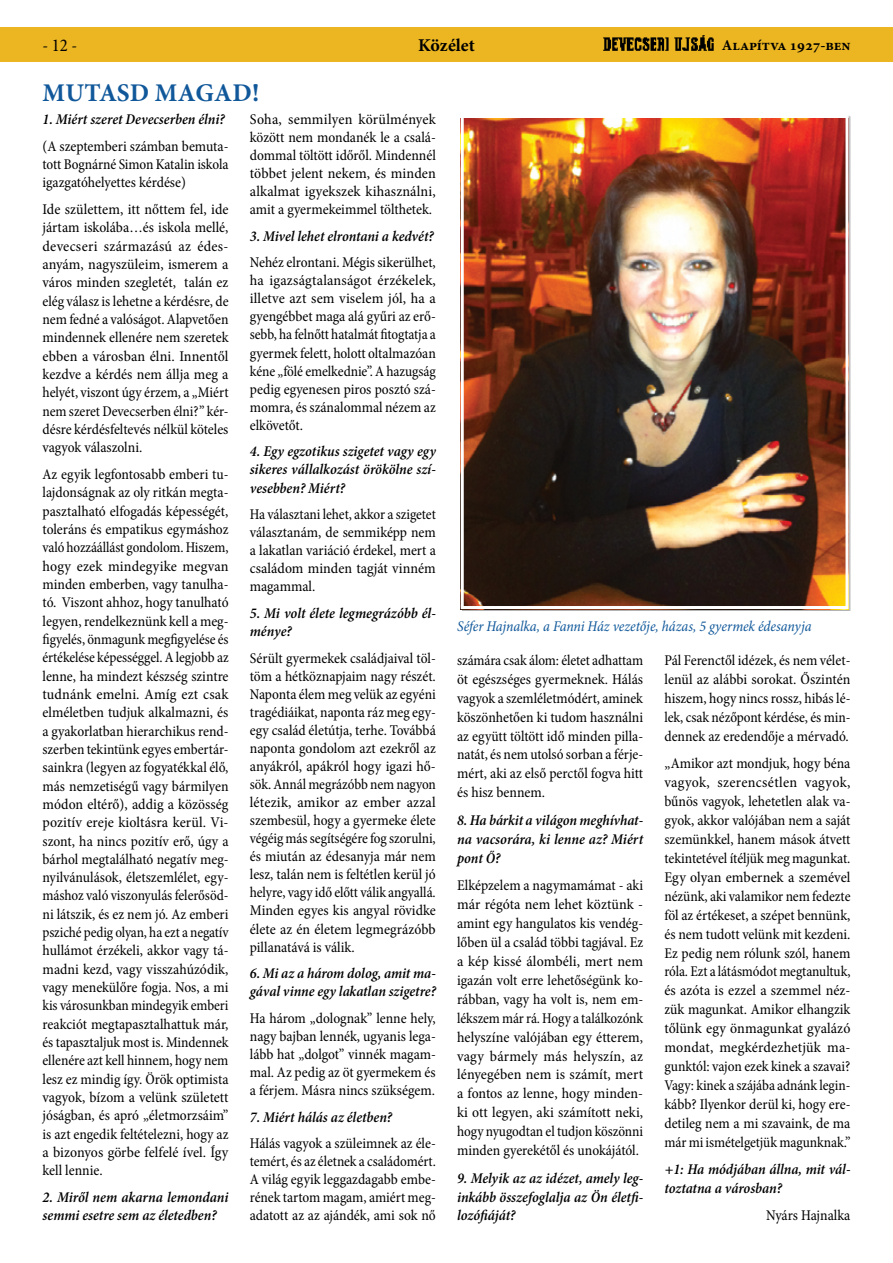
<style>
.page{position:relative;width:893px;height:1263px;background:#fff}
.page>*{position:absolute;margin:0;border:0;box-sizing:border-box;transform-origin:0 0}
.t1{font:700 25.5px "Minion Pro";letter-spacing:.005em;color:#10589a}
.t2{font:700 18px "Minion Pro";color:#000}
.t3{font:condensed 18px "Minion Pro";color:#000}
.t4{font:condensed 15px/18.3px "Minion Pro";color:#000;text-align:justify}
.t5{font:italic 600 condensed 15px/18.9px "Minion Pro";letter-spacing:-.005em;color:#000}
.t6{font:italic condensed 15px "Minion Pro";letter-spacing:-.005em;color:#10589a}
.t7{font:700 15px "Minion Pro";letter-spacing:-.01em;color:#000}
</style>
<div class="page">
<div style="left:0;top:28px;width:893px;height:34px;background:#ecb622"></div>
<img style="left:604px;top:35px;width:110px;height:16px">
<img style="left:465px;top:119px;width:379px;height:486px">
<div style="left:461px;top:115px;width:387px;height:494px;border:3px solid #fff"></div>
<p class="t3" style="left:43px;top:33px;width:36px">- 12 -</p>
<p class="t2" style="left:418px;top:33px;width:58px">Közélet</p>
<p class="t7" style="left:722px;top:34px;width:130px">Alapítva 1927-ben</p>
<h1 class="t1" style="left:43px;top:75px;width:218px">MUTASD MAGAD!</h1>
<p class="t5" style="left:43px;top:109px;width:184px">1. Miért szeret Devecserben élni?</p>
<p class="t4" style="left:43px;top:137px;width:188px">(A szeptemberi számban bemuta&shy;tott Bognárné Simon Katalin iskola igazgatóhelyettes kérdése)</p>
<p class="t4" style="left:43px;top:200px;width:188px">Ide születtem, itt nőttem fel, ide jártam iskolába…és iskola mellé, devecseri származású az édes&shy;anyám, nagyszüleim, ismerem a város minden szegletét, talán ez elég válasz is lehetne a kérdésre, de nem fedné a valóságot. Alapvetően mindennek ellenére nem szeretek ebben a városban élni. Innentől kezdve a kérdés nem állja meg a helyét, viszont úgy érzem, a „Miért nem szeret Devecserben élni?” kér&shy;désre kérdésfeltevés nélkül köteles vagyok válaszolni.</p>
<p class="t4" style="left:43px;top:465px;width:188px">Az egyik legfontosabb emberi tu&shy;lajdonságnak az oly ritkán megta&shy;pasztalható elfogadás képességét, toleráns és empatikus egymáshoz való hozzáállást gondolom. Hiszem, hogy ezek mindegyike megvan minden emberben, vagy tanulha&shy;tó. Viszont ahhoz, hogy tanulható legyen, rendelkeznünk kell a meg&shy;figyelés, önmagunk megfigyelése és értékelése képességgel. A legjobb az lenne, ha mindezt készség szintre tudnánk emelni. Amíg ezt csak elméletben tudjuk alkalmazni, és a gyakorlatban hierarchikus rend&shy;szerben tekintünk egyes embertár&shy;sainkra (legyen az fogyatékkal élő, más nemzetiségű vagy bármilyen módon eltérő), addig a közösség pozitív ereje kioltásra kerül. Vi&shy;szont, ha nincs pozitív erő, úgy a bárhol megtalálható negatív meg&shy;nyilvánulások, életszemlélet, egy&shy;máshoz való viszonyulás felerősöd&shy;ni látszik, és ez nem jó. Az emberi psziché pedig olyan, ha ezt a negatív hullámot érzékeli, akkor vagy tá&shy;madni kezd, vagy visszahúzódik, vagy menekülőre fogja. Nos, a mi kis városunkban mindegyik emberi reakciót megtapasztalhattuk már, és tapasztaljuk most is. Mindennek ellenére azt kell hinnem, hogy nem lesz ez mindig így. Örök optimista vagyok, bízom a velünk született jóságban, és apró „életmorzsáim” is azt engedik feltételezni, hogy az a bizonyos görbe felfelé ível. Így kell lennie.</p>
<p class="t5" style="left:43px;top:1188px;width:188px;line-height:18.3px">2. Miről nem akarna lemondani semmi esetre sem az életedben?</p>
<p class="t4" style="left:250px;top:110px;width:188px">Soha, semmilyen körülmények között nem mondanék le a csalá&shy;dommal töltött időről. Mindennél többet jelent nekem, és minden alkalmat igyekszek kihasználni, amit a gyermekeimmel tölthetek.</p>
<p class="t5" style="left:250px;top:226px;width:185px">3. Mivel lehet elrontani a kedvét?</p>
<p class="t4" style="left:250px;top:254px;width:188px">Nehéz elrontani. Mégis sikerülhet, ha igazságtalanságot érzékelek, illetve azt sem viselem jól, ha a gyengébbet maga alá gyűri az erő&shy;sebb, ha felnőtt hatalmát fitogtatja a gyermek felett, holott oltalmazóan kéne „fölé emelkednie”. A hazugság pedig egyenesen piros posztó szá&shy;momra, és szánalommal nézem az elkövetőt.</p>
<p class="t5" style="left:250px;top:442px;width:188px;line-height:18px;text-align:justify">4. Egy egzotikus szigetet vagy egy sikeres vállalkozást örökölne szí&shy;vesebben? Miért?</p>
<p class="t4" style="left:250px;top:505px;width:188px">Ha választani lehet, akkor a szigetet választanám, de semmiképp nem a lakatlan variáció érdekel, mert a családom minden tagját vinném magammal.</p>
<p class="t5" style="left:250px;top:604px;width:188px;line-height:18px">5. Mi volt élete legmegrázóbb él&shy;ménye?</p>
<p class="t4" style="left:250px;top:649px;width:188px">Sérült gyermekek családjaival töl&shy;töm a hétköznapjaim nagy részét.<br>Naponta élem meg velük az egyéni tragédiáikat, naponta ráz meg egy&shy;egy család életútja, terhe. Továbbá naponta gondolom azt ezekről az anyákról, apákról hogy igazi hő&shy;sök. Annál megrázóbb nem nagyon létezik, amikor az ember azzal szembesül, hogy a gyermeke élete végéig más segítségére fog szorulni, és miután az édesanyja már nem lesz, talán nem is feltétlen kerül jó helyre, vagy idő előtt válik angyallá.<br>Minden egyes kis angyal rövidke élete az én életem legmegrázóbb pillanatává is válik.</p>
<p class="t5" style="left:250px;top:964px;width:188px;line-height:18px">6. Mi az a három dolog, amit ma&shy;gával vinne egy lakatlan szigetre?</p>
<p class="t4" style="left:250px;top:1009px;width:188px">Ha három „dolognak” lenne hely, nagy bajban lennék, ugyanis lega&shy;lább hat „dolgot” vinnék magam&shy;mal. Az pedig az öt gyermekem és a férjem. Másra nincs szükségem.</p>
<p class="t5" style="left:250px;top:1107px;width:144px">7. Miért hálás az életben?</p>
<p class="t4" style="left:250px;top:1134px;width:188px">Hálás vagyok a szüleimnek az éle&shy;temért, és az életnek a családomért.<br>A világ egyik leggazdagabb embe&shy;rének tartom magam, amiért meg&shy;adatott az az ajándék, ami sok nő</p>
<p class="t6" style="left:457px;top:616px;width:356px">Séfer Hajnalka, a Fanni Ház vezetője, házas, 5 gyermek édesanyja</p>
<p class="t4" style="left:457px;top:651px;width:188px;line-height:18.9px">számára csak álom: életet adhattam öt egészséges gyermeknek. Hálás vagyok a szemléletmódért, aminek köszönhetően ki tudom használni az együtt töltött idő minden pilla&shy;natát, és nem utolsó sorban a férje&shy;mért, aki az első perctől fogva hitt és hisz bennem.</p>
<p class="t5" style="left:457px;top:810px;width:188px;text-align:justify">8. Ha bárkit a világon meghívhat&shy;na vacsorára, ki lenne az? Miért pont Ő?</p>
<p class="t4" style="left:457px;top:876px;width:188px;line-height:18.9px">Elképzelem a nagymamámat - aki már régóta nem lehet köztünk - amint egy hangulatos kis vendég&shy;lőben ül a család többi tagjával. Ez a kép kissé álombéli, mert nem igazán volt erre lehetőségünk ko&shy;rábban, vagy ha volt is, nem em&shy;lékszem már rá. Hogy a találkozónk helyszíne valójában egy étterem, vagy bármely más helyszín, az lényegében nem is számít, mert a fontos az lenne, hogy minden&shy;ki ott legyen, aki számított neki, hogy nyugodtan el tudjon köszönni minden gyerekétől és unokájától.</p>
<p class="t5" style="left:457px;top:1168px;width:188px;text-align:justify">9. Melyik az az idézet, amely leg&shy;inkább összefoglalja az Ön életfi&shy;lozófiáját?</p>
<p class="t4" style="left:664px;top:651px;width:188px;line-height:18.9px">Pál Ferenctől idézek, és nem vélet&shy;lenül az alábbi sorokat. Őszintén hiszem, hogy nincs rossz, hibás lé&shy;lek, csak nézőpont kérdése, és min&shy;dennek az eredendője a mérvadó.</p>
<p class="t4" style="left:664px;top:754px;width:188px;line-height:18.9px">„Amikor azt mondjuk, hogy béna vagyok, szerencsétlen vagyok, bűnös vagyok, lehetetlen alak va&shy;gyok, akkor valójában nem a saját szemünkkel, hanem mások átvett tekintetével ítéljük meg magunkat.<br>Egy olyan embernek a szemével nézünk, aki valamikor nem fedezte föl az értékeset, a szépet bennünk, és nem tudott velünk mit kezdeni.<br>Ez pedig nem rólunk szól, hanem róla. Ezt a látásmódot megtanultuk, és azóta is ezzel a szemmel néz&shy;zük magunkat. Amikor elhangzik tőlünk egy önmagunkat gyalázó mondat, megkérdezhetjük ma&shy;gunktól: vajon ezek kinek a szavai?<br>Vagy: kinek a szájába adnánk legin&shy;kább? Ilyenkor derül ki, hogy ere&shy;detileg nem a mi szavaink, de ma már mi ismételgetjük magunknak.”</p>
<p class="t5" style="left:664px;top:1160px;width:188px">+1: Ha módjában állna, mit vál&shy;toztatna a városban?</p>
<p class="t4" style="left:766px;top:1207px;width:86px">Nyárs Hajnalka</p>
</div>
